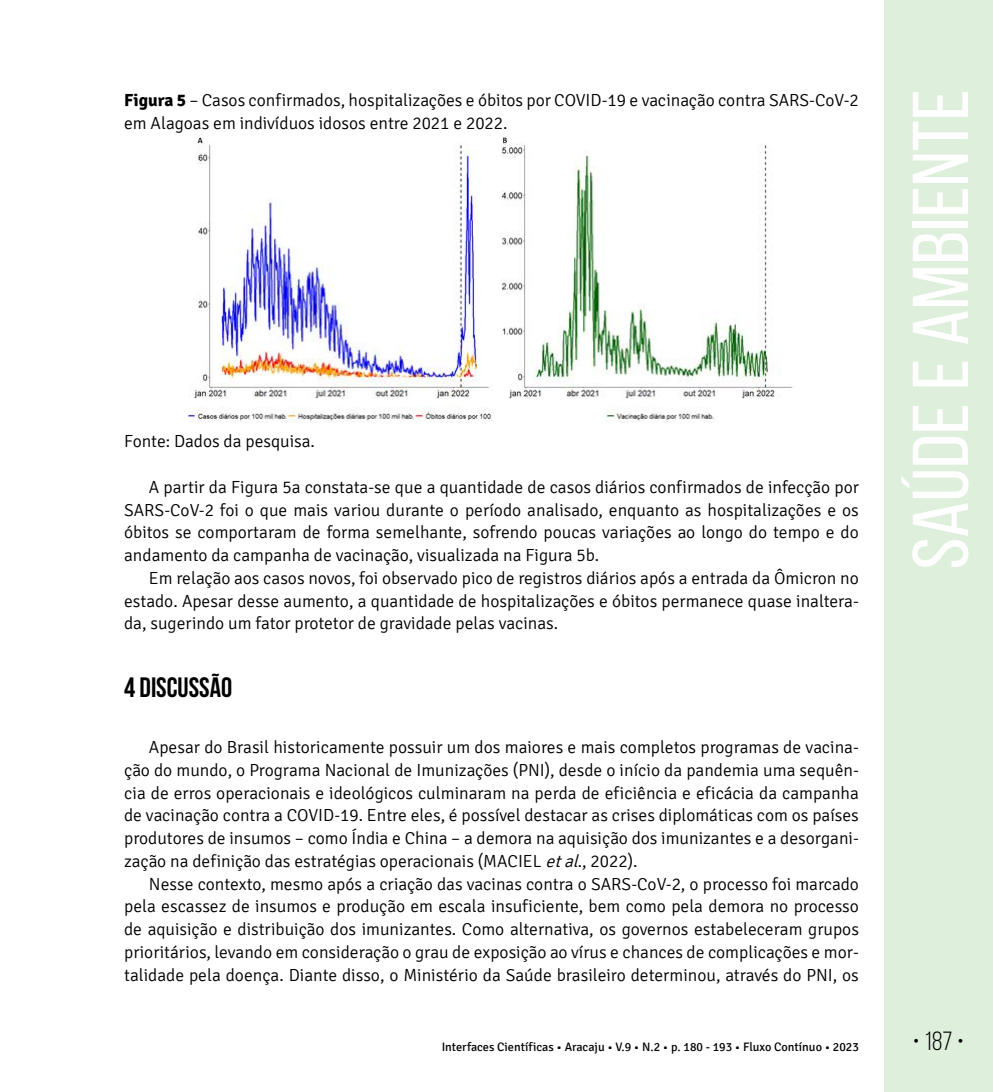
<style>
.page{position:relative;width:993px;height:1092px;background:#fff}
.page>*{position:absolute;margin:0;border:0;box-sizing:border-box;transform-origin:0 0}
.t1{font:78.75px "Bebas Neue";color:#fff;scale:1.09 1}
.t2{font:700 28px "Bebas Neue";color:#000}
.t3{font:26.25px "Bebas Neue";color:#000}
.t4{font:300 17.5px/22.8px "Signika";color:#000;text-align:justify}
.t5{font:12.25px "Signika";color:#000}
.s1{font-weight:700}
.s2{font-style:italic}
</style>
<div class="page">
<div style="left:883px;top:0;width:109px;height:1091px;background:#deefdc"></div>
<img style="left:189px;top:134px;width:604px;height:289px">
<p class="t4" style="left:124px;top:89px;width:736px"><span class="s1">Figura 5</span> – Casos confirmados, hospitalizações e óbitos por COVID-19 e vacinação contra SARS-CoV-2 em Alagoas em indivíduos idosos entre 2021 e 2022.</p>
<p class="t4" style="left:124px;top:430px;width:192px">Fonte: Dados da pesquisa.</p>
<p class="t4" style="left:124px;top:476px;width:736px;text-indent:25px">A partir da Figura 5a constata-se que a quantidade de casos diários confirmados de infecção por SARS-CoV-2 foi o que mais variou durante o período analisado, enquanto as hospitalizações e os óbitos se comportaram de forma semelhante, sofrendo poucas variações ao longo do tempo e do andamento da campanha de vacinação, visualizada na Figura 5b.</p>
<p class="t4" style="left:124px;top:567px;width:736px;text-indent:25px">Em relação aos casos novos, foi observado pico de registros diários após a entrada da Ômicron no estado. Apesar desse aumento, a quantidade de hospitalizações e óbitos permanece quase inaltera&shy;da, sugerindo um fator protetor de gravidade pelas vacinas.</p>
<h2 class="t2" style="left:124px;top:671px;width:110px">4 DISCUSSÃO</h2>
<p class="t4" style="left:124px;top:736px;width:736px;text-indent:25px">Apesar do Brasil historicamente possuir um dos maiores e mais completos programas de vacina&shy;ção do mundo, o Programa Nacional de Imunizações (PNI), desde o início da pandemia uma sequên&shy;cia de erros operacionais e ideológicos culminaram na perda de eficiência e eficácia da campanha de vacinação contra a COVID-19. Entre eles, é possível destacar as crises diplomáticas com os países produtores de insumos – como Índia e China – a demora na aquisição dos imunizantes e a desorgani&shy;zação na definição das estratégias operacionais (MACIEL <span class="s2">etal</span>., 2022).</p>
<p class="t4" style="left:124px;top:872px;width:736px;text-indent:25px">Nesse contexto, mesmo após a criação das vacinas contra o SARS-CoV-2, o processo foi marcado pela escassez de insumos e produção em escala insuficiente, bem como pela demora no processo de aquisição e distribuição dos imunizantes. Como alternativa, os governos estabeleceram grupos prioritários, levando em consideração o grau de exposição ao vírus e chances de complicações e mor&shy;talidade pela doença. Diante disso, o Ministério da Saúde brasileiro determinou, através do PNI, os</p>
<h1 class="t1" style="left:897px;top:569px;width:442px;rotate:-90deg">Saúde e Ambiente</h1>
<p class="t5" style="left:441px;top:1040px;width:418px">Interfaces Científicas • Aracaju • V.9 • N.2 • p. 180 - 193 • Fluxo Contínuo • 2023</p>
<h3 class="t3" style="left:912px;top:1026px;width:53px">• 187 •</h3>
</div>
